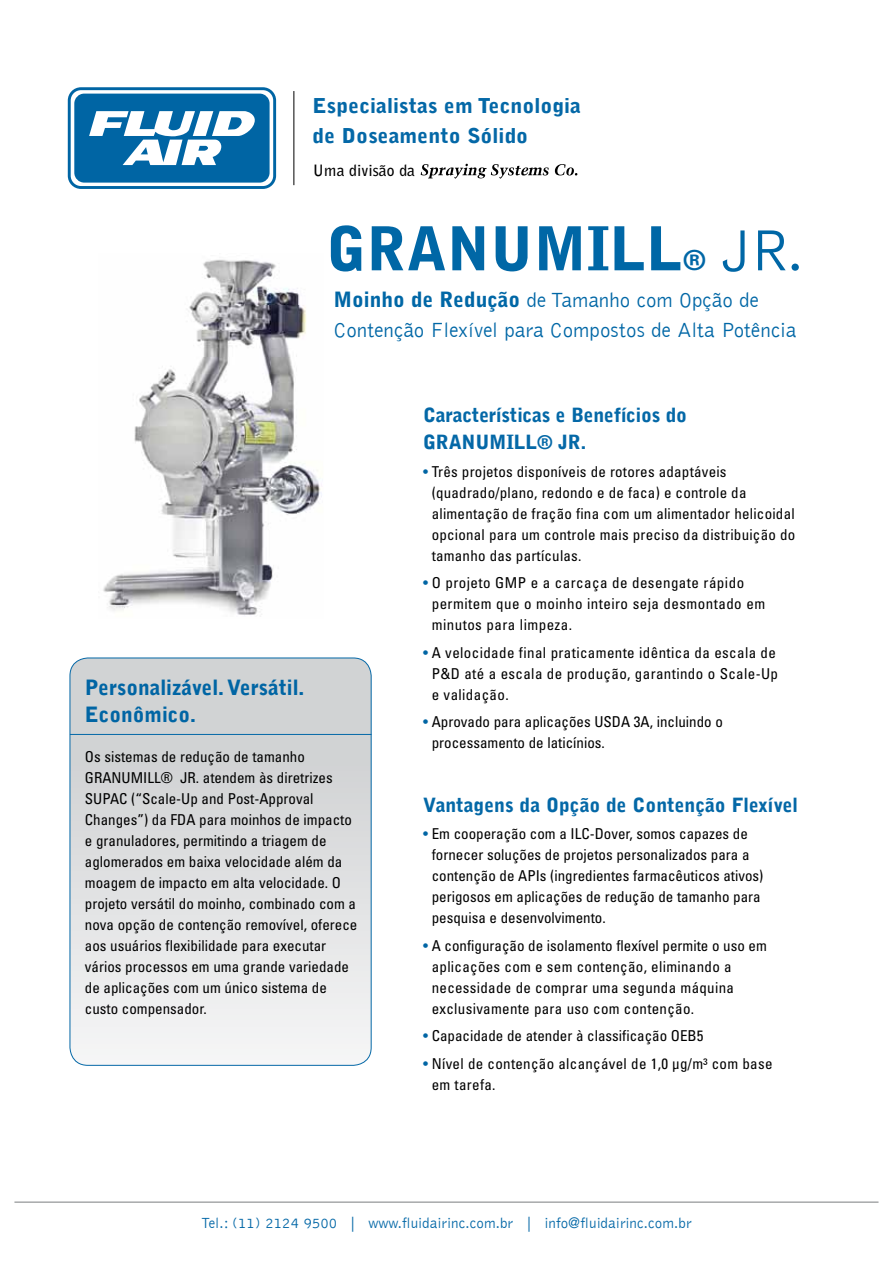
<style>
.page{position:relative;width:893px;height:1263px;background:#fff}
.page>*{position:absolute;margin:0;border:0;box-sizing:border-box;transform-origin:0 0}
.t1{font:900 60px "Bell Gothic Std";color:#0067a6}
.t2{font:300 21px/30px "Bell Gothic";color:#0067a6}
.t3{font:900 21px/27px "Bell Gothic";color:#0065a4}
.t4{font:900 20.4px/30.6px "Bell Gothic";letter-spacing:.005em;color:#0468a7;scale:1.05 1}
.t5{font:900 19.5px/27px "Bell Gothic";letter-spacing:-.01em;color:#0468a7}
.t6{font:700 15.6px "Bell Gothic Std";letter-spacing:.005em;color:#000}
.t7{font:condensed 15px/21px "Univers LT Std";color:#000}
.t8{font:condensed 15px/21px "Univers LT Std";letter-spacing:.02em;color:#000}
.t9{font:condensed 15px/21px "Univers LT Std";letter-spacing:.025em;color:#000}
.t10{font:condensed 15px/21px "Univers LT Std";letter-spacing:.03em;color:#000}
.t11{font:300 15px "Bell Gothic";letter-spacing:.005em;color:#0468a7}
.s1{font-size:28.5px}
.s2{font-family:"Bell Gothic";font-weight:300}
.s3{font-family:"Bell Gothic Std";font-weight:900}
.s4{color:#0065a4}
</style>
<div class="page">
<hr style="left:293px;top:91px;width:1px;height:94px;background:#000">
<hr style="left:14px;top:1201px;width:864px;height:2px;background:#8a8c8e">
<div style="left:70px;top:658px;width:301px;height:407px;background:linear-gradient(to bottom,#cacccd,#f4f4f4);border-radius:18px"></div>
<div style="left:70px;top:658px;width:302px;height:408px;border:1px solid #0468a7;border-radius:18px"></div>
<hr style="left:70px;top:734px;width:302px;height:1px;background:#0468a7">
<svg style="left:68px;top:87px;width:208px;height:102px"></svg>
<svg style="left:421px;top:164px;width:128px;height:15px"></svg>
<svg style="left:555px;top:164px;width:22px;height:11px"></svg>
<img style="left:103px;top:259px;width:219px;height:356px">
<h3 class="t4" style="left:313px;top:90px;width:257px">Especialistas em Tecnologia de Doseamento Sólido</h3>
<p class="t6" style="left:313px;top:161px;width:103px">Uma divisão da</p>
<h1 class="t1" style="left:327px;top:214px;width:479px">GRANUMILL<span class="s1">®</span> <span class="s2">JR.</span></h1>
<h2 class="t2" style="left:333px;top:286px;width:464px"><span class="s3">Moinho de Redução</span> de Tamanho com Opção de<br>Contenção Flexível para Compostos de Alta Potência</h2>
<h2 class="t3" style="left:85px;top:674px;width:221px">Personalizável. Versátil.<br>Econômico.</h2>
<p class="t7" style="left:85px;top:746px;width:274px">Os sistemas de redução de tamanho GRANUMILL® JR. atendem às diretrizes SUPAC (“Scale-Up and Post-Approval Changes”) da FDA para moinhos de impacto e granuladores, permitindo a triagem de aglomerados em baixa velocidade além da moagem de impacto em alta velocidade. O projeto versátil do moinho, combinado com a nova opção de contenção removível, oferece aos usuários flexibilidade para executar vários processos em uma grande variedade de aplicações com um único sistema de custo compensador.</p>
<h3 class="t5" style="left:423px;top:402px;width:265px">Características e Benefícios do<br>GRANUMILL® JR.</h3>
<p class="t7" style="left:432px;top:461px;width:365px;text-indent:-9px"><span class="s4">•</span> Três projetos disponíveis de rotores adaptáveis (quadrado/plano, redondo e de faca) e controle da alimentação de fração fina com um alimentador helicoidal opcional para um controle mais preciso da distribuição do tamanho das partículas.</p>
<p class="t10" style="left:432px;top:572px;width:335px;text-indent:-9px"><span class="s4">•</span> O projeto GMP e a carcaça de desengate rápido permitem que o moinho inteiro seja desmontado em minutos para limpeza.</p>
<p class="t9" style="left:432px;top:642px;width:348px;text-indent:-9px"><span class="s4">•</span> A velocidade final praticamente idêntica da escala de<br>P&amp;D até a escala de produção, garantindo o Scale-Up e validação.</p>
<p class="t7" style="left:432px;top:711px;width:293px;text-indent:-9px"><span class="s4">•</span> Aprovado para aplicações USDA 3A, incluindo o processamento de laticínios.</p>
<h3 class="t5" style="left:423px;top:792px;width:376px">Vantagens da Opção de Contenção Flexível</h3>
<p class="t7" style="left:432px;top:823px;width:333px;text-indent:-9px"><span class="s4">•</span> Em cooperação com a ILC-Dover, somos capazes de fornecer soluções de projetos personalizados para a contenção de APIs (ingredientes farmacêuticos ativos) perigosos em aplicações de redução de tamanho para pesquisa e desenvolvimento.</p>
<p class="t8" style="left:432px;top:935px;width:337px;text-indent:-9px"><span class="s4">•</span> A configuração de isolamento flexível permite o uso em aplicações com e sem contenção, eliminando a necessidade de comprar uma segunda máquina exclusivamente para uso com contenção.</p>
<p class="t7" style="left:423px;top:1025px;width:282px"><span class="s4">•</span> Capacidade de atender à classificação OEB5</p>
<p class="t8" style="left:432px;top:1053px;width:342px;text-indent:-9px"><span class="s4">•</span> Nível de contenção alcançável de 1,0 µg/m³ com base em tarefa.</p>
<p class="t11" style="left:201px;top:1215px;width:492px">Tel.: (11) 2124 9500 | www.fluidairinc.com.br | info@fluidairinc.com.br</p>
</div>
